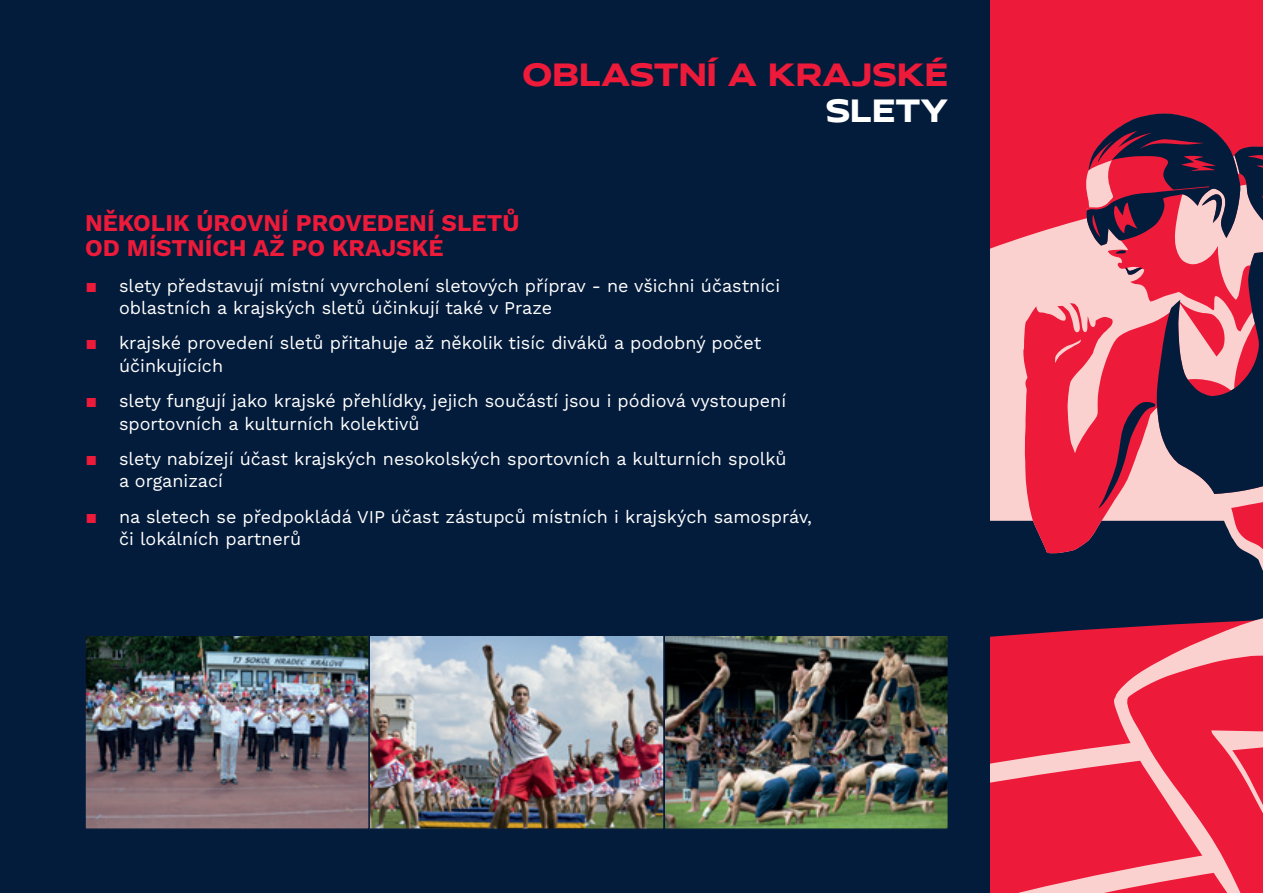
<style>
.page{position:relative;width:1263px;height:893px;background:#041c3b}
.page>*{position:absolute;margin:0;border:0;box-sizing:border-box;transform-origin:0 0}
.t1{font:700 30px "Hrot Premium";color:#ed1a3a}
.t2{font:700 30px "Hrot Premium";color:#fff}
.t3{font:700 24px/25.5px "Work Sans";color:#ed1a3a}
.t4{font:18px/22.5px "Work Sans";color:#fff}
.s1{color:#ed1a3a}
</style>
<div class="page">
<div style="left:991px;top:0;width:272px;height:893px;background:#ed1a3a"></div>
<svg style="left:991px;top:758px;width:32px;height:25px"></svg>
<svg style="left:1023px;top:682px;width:104px;height:211px"></svg>
<svg style="left:1127px;top:651px;width:136px;height:242px"></svg>
<svg style="left:991px;top:113px;width:272px;height:538px"></svg>
<img style="left:87px;top:637px;width:859px;height:190px">
<div style="left:368px;top:634px;width:297px;height:196px;border:2px solid #041c3b"></div>
<div style="left:84px;top:634px;width:286px;height:196px;border:2px solid #041c3b"></div>
<div style="left:663px;top:634px;width:286px;height:196px;border:2px solid #041c3b"></div>
<h1 class="t1" style="left:522px;top:56px;width:428px">OBLASTNÍ A KRAJSKÉ</h1>
<h1 class="t2" style="left:825px;top:92px;width:124px">SLETY</h1>
<h2 class="t3" style="left:85px;top:209px;width:436px">NĚKOLIK ÚROVNÍ PROVEDENÍ SLETŮ<br>OD MÍSTNÍCH AŽ PO KRAJSKÉ</h2>
<p class="t4" style="left:119px;top:273px;width:662px;text-indent:-34px"><span class="s1">▪</span> slety představují místní vyvrcholení sletových příprav - ne všichni účastníci oblastních a krajských sletů účinkují také v Praze</p>
<p class="t4" style="left:119px;top:331px;width:644px;text-indent:-34px"><span class="s1">▪</span> krajské provedení sletů přitahuje až několik tisíc diváků a podobný počet účinkujících</p>
<p class="t4" style="left:119px;top:389px;width:668px;text-indent:-34px"><span class="s1">▪</span> slety fungují jako krajské přehlídky, jejich součástí jsou i pódiová vystoupení sportovních a kulturních kolektivů</p>
<p class="t4" style="left:119px;top:447px;width:669px;text-indent:-34px"><span class="s1">▪</span> slety nabízejí účast krajských nesokolských sportovních a kulturních spolků a organizací</p>
<p class="t4" style="left:119px;top:505px;width:694px;text-indent:-34px"><span class="s1">▪</span> na sletech se předpokládá VIP účast zástupců místních i krajských samospráv, či lokálních partnerů</p>
</div>
